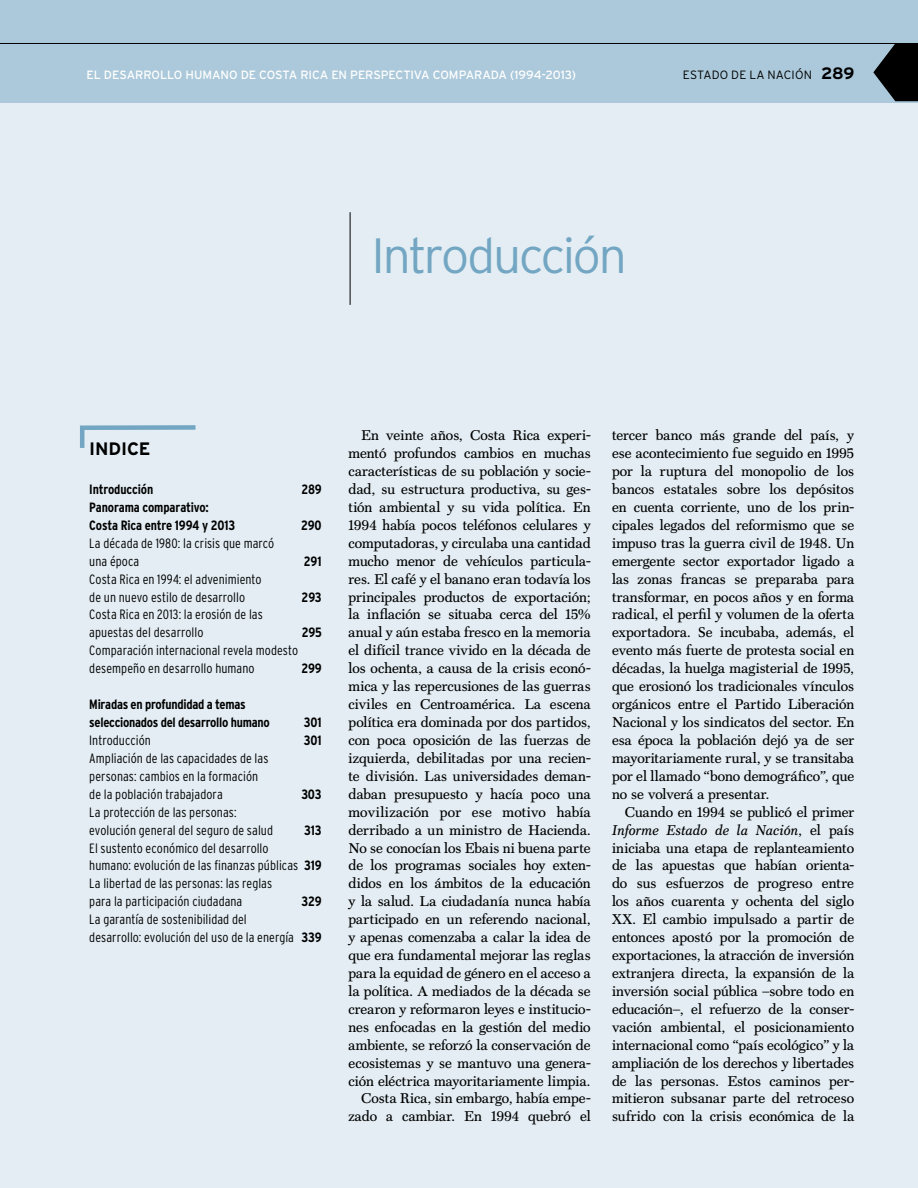
<style>
.page{position:relative;width:918px;height:1188px;background:#e3edf3}
.page>*{position:absolute;margin:0;border:0;box-sizing:border-box;transform-origin:0 0}
.t1{font:300 49.5px "Interstate";letter-spacing:-.045em;color:#73a6c2}
.t2{font:700 18px "Interstate";letter-spacing:-.01em;color:#000}
.t3{font:14.25px/18px "Scotch Text";letter-spacing:.005em;color:#000;text-align:justify}
.t4{font:300 condensed 13.5px/18px "Interstate";letter-spacing:.005em;color:#000}
.t5{font:700 condensed 13.5px/18px "Interstate";letter-spacing:-.015em;color:#000}
.t6{font:12px "Interstate";letter-spacing:-.01em;color:#fff}
.t7{font:300 12px "Interstate";letter-spacing:.015em;color:#000}
.s1{font-weight:700;font-size:16.5px}
.s2{font-weight:700}
.s3{font-style:italic}
</style>
<div class="page">
<div style="left:0;top:0;width:918px;height:102px;background:#abc9da"></div>
<hr style="left:0;top:43px;width:918px;height:1px;background:#000">
<svg style="left:873px;top:44px;width:45px;height:57px"></svg>
<hr style="left:350px;top:212px;width:1px;height:93px;background:#000">
<svg style="left:80px;top:425px;width:116px;height:23px"></svg>
<p class="t6" style="left:87px;top:68px;width:491px">EL DESARROLLO HUMANO DE COSTA RICA EN PERSPECTIVA COMPARADA (1994-2013)</p>
<p class="t7" style="left:683px;top:68px;width:173px">ESTADO DE LA NACIÓN <span class="s1">289</span></p>
<h1 class="t1" style="left:371px;top:227px;width:257px">Introducción</h1>
<p class="t2" style="left:89px;top:438px;width:63px">INDICE</p>
<p class="t5" style="left:89px;top:480px;width:65px">Introducción</p>
<p class="t5" style="left:301px;top:480px;width:22px">289</p>
<p class="t5" style="left:89px;top:498px;width:148px">Panorama comparativo:<br>Costa Rica entre 1994 y 2013</p>
<p class="t5" style="left:301px;top:516px;width:22px">290</p>
<p class="t4" style="left:89px;top:534px;width:187px">La década de 1980: la crisis que marcó una época</p>
<p class="t4" style="left:89px;top:570px;width:174px">Costa Rica en 1994: el advenimiento de un nuevo estilo de desarrollo</p>
<p class="t4" style="left:89px;top:606px;width:175px">Costa Rica en 2013: la erosión de las apuestas del desarrollo</p>
<p class="t5" style="left:304px;top:552px;width:19px">291</p>
<p class="t5" style="left:302px;top:588px;width:22px">293</p>
<p class="t5" style="left:302px;top:624px;width:22px">295</p>
<p class="t4" style="left:89px;top:641px;width:210px">Comparación internacional revela modesto desempeño en desarrollo humano</p>
<p class="t5" style="left:301px;top:659px;width:22px">299</p>
<p class="t5" style="left:89px;top:695px;width:182px">Miradas en profundidad a temas seleccionados del desarrollo humano</p>
<p class="t5" style="left:304px;top:713px;width:19px">301</p>
<p class="t4" style="left:89px;top:731px;width:63px">Introducción</p>
<p class="t5" style="left:304px;top:731px;width:19px">301</p>
<p class="t4" style="left:89px;top:749px;width:181px">Ampliación de las capacidades de las personas: cambios en la formación de la población trabajadora</p>
<p class="t5" style="left:301px;top:785px;width:22px">303</p>
<p class="t4" style="left:89px;top:803px;width:185px">La protección de las personas: evolución general del seguro de salud</p>
<p class="t5" style="left:304px;top:821px;width:19px">313</p>
<p class="t4" style="left:89px;top:839px;width:234px">El sustento económico del desarrollo<br>humano: evolución de las finanzas públicas <span class="s2">319<br></span>La libertad de las personas: las reglas<br>para la participación ciudadana</p>
<p class="t5" style="left:302px;top:893px;width:22px">329</p>
<p class="t4" style="left:89px;top:910px;width:234px">La garantía de sostenibilidad del<br>desarrollo: evolución del uso de la energía <span class="s2">339</span></p>
<p class="t3" style="left:349px;top:426px;width:244px;text-align:right">En veinte años, Costa Rica experi&shy;mentó profundos cambios en muchas características de su población y socie&shy;dad, su estructura productiva, su ges&shy;tión ambiental y su vida política. En 1994 había pocos teléfonos celulares y computadoras, y circulaba una cantidad mucho menor de vehículos particula&shy;res. El café y el banano eran todavía los principales productos de exportación; la inflación se situaba cerca del 15% anual y aún estaba fresco en la memoria el difícil trance vivido en la década de los ochenta, a causa de la crisis econó&shy;mica y las repercusiones de las guerras civiles en Centroamérica. La escena política era dominada por dos partidos, con poca oposición de las fuerzas de izquierda, debilitadas por una recien&shy;te división. Las universidades deman&shy;daban presupuesto y hacía poco una movilización por ese motivo había derribado a un ministro de Hacienda.<br>No se conocían los Ebais ni buena parte de los programas sociales hoy exten&shy;didos en los ámbitos de la educación y la salud. La ciudadanía nunca había participado en un referendo nacional, y apenas comenzaba a calar la idea de que era fundamental mejorar las reglas para la equidad de género en el acceso a la política. A mediados de la década se crearon y reformaron leyes e institucio&shy;nes enfocadas en la gestión del medio ambiente, se reforzó la conservación de ecosistemas y se mantuvo una genera&shy;ción eléctrica mayoritariamente limpia.<br>Costa Rica, sin embargo, había empe&shy;zado a cambiar. En 1994 quebró el</p>
<p class="t3" style="left:612px;top:426px;width:244px">tercer banco más grande del país, y ese acontecimiento fue seguido en 1995 por la ruptura del monopolio de los bancos estatales sobre los depósitos en cuenta corriente, uno de los prin&shy;cipales legados del reformismo que se impuso tras la guerra civil de 1948. Un emergente sector exportador ligado a las zonas francas se preparaba para transformar, en pocos años y en forma radical, el perfil y volumen de la oferta exportadora. Se incubaba, además, el evento más fuerte de protesta social en décadas, la huelga magisterial de 1995, que erosionó los tradicionales vínculos orgánicos entre el Partido Liberación Nacional y los sindicatos del sector. En esa época la población dejó ya de ser mayoritariamente rural, y se transitaba por el llamado “bono demográfico”, que no se volverá a presentar.</p>
<p class="t3" style="left:612px;top:803px;width:244px;text-indent:13px">Cuando en 1994 se publicó el primer <span class="s3">Informe Estado de la Nación</span>, el país iniciaba una etapa de replanteamiento de las apuestas que habían orienta&shy;do sus esfuerzos de progreso entre los años cuarenta y ochenta del siglo XX. El cambio impulsado a partir de entonces apostó por la promoción de exportaciones, la atracción de inversión extranjera directa, la expansión de la inversión social pública –sobre todo en educación–, el refuerzo de la conser&shy;vación ambiental, el posicionamiento internacional como “país ecológico” y la ampliación de los derechos y libertades de las personas. Estos caminos per&shy;mitieron subsanar parte del retroceso sufrido con la crisis económica de la</p>
</div>
